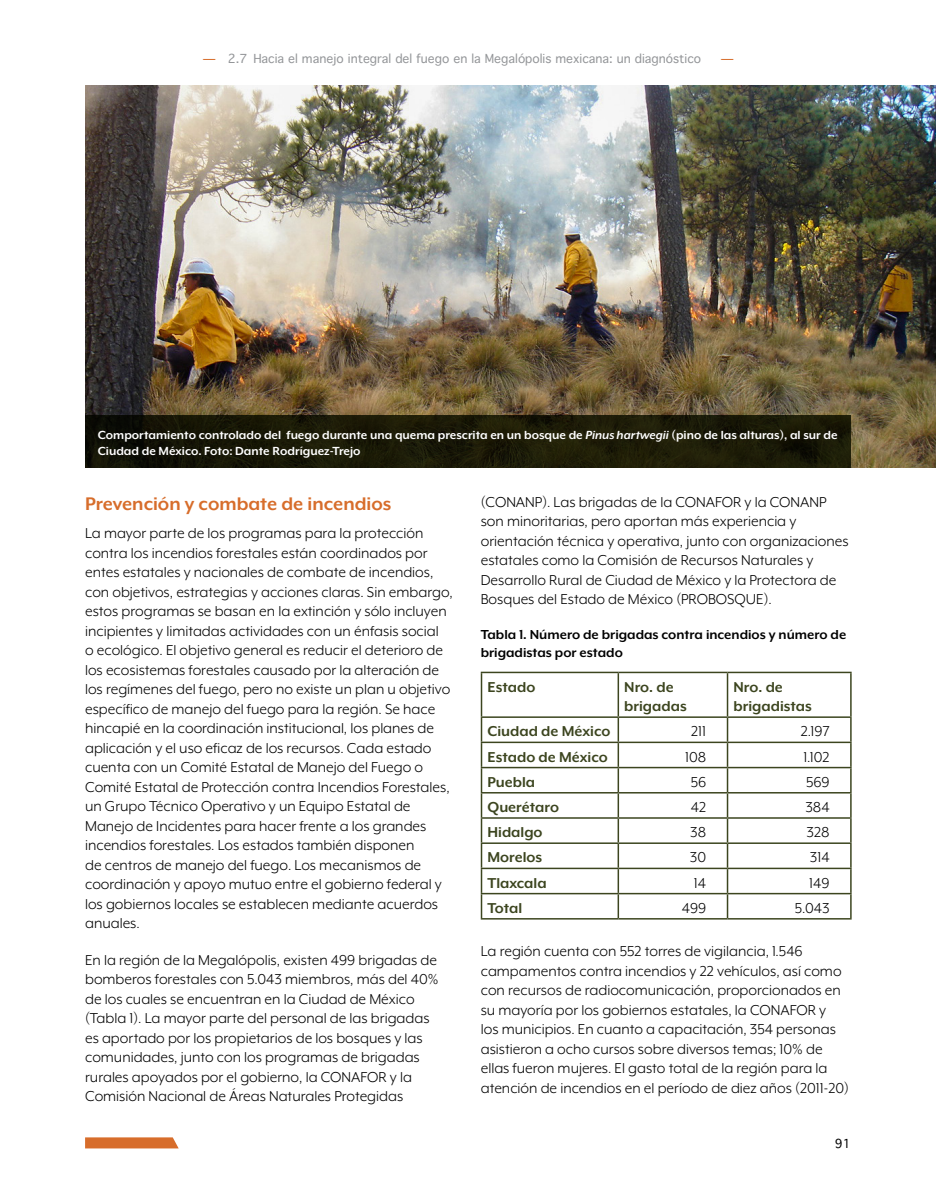
<style>
.page{position:relative;width:936px;height:1191px;background:#fff}
.page>*{position:absolute;margin:0;border:0;box-sizing:border-box;transform-origin:0 0}
.Heading_1{font:700 21px "Mr Eaves XL Mod OT";color:#d76d2b}
.Body{font:16.5px/19.5px "Mr Eaves XL Mod OT";color:#000}
.Tables-text{font:700 16.5px/19.5px "Mr Eaves XL Mod OT";color:#3c451f}
.Tables-text-2{font:16.5px "Mr Eaves XL Mod OT";color:#000}
.Figures_tables{font:700 15px/18px "Mr Eaves XL Mod OT";color:#000}
.Photo-caption{font:700 13.5px/16.5px "Mr Eaves XL Mod OT";color:#fff}
.t1{font:12px "Thonburi";color:#939598}
.t2{font:12px "Thonburi";color:#000}
.t3{font:700 12px "Thonburi";color:#d76d2b}
.s1{font-weight:700;color:#d76d2b}
.s2{font-style:italic}
</style>
<div class="page">
<svg style="left:85px;top:1137px;width:94px;height:11px"></svg>
<hr style="left:480px;top:671px;width:138px;height:2px;background:#3c451f">
<hr style="left:480px;top:673px;width:2px;height:43px;background:#3c451f">
<hr style="left:618px;top:671px;width:109px;height:2px;background:#3c451f">
<hr style="left:617px;top:673px;width:2px;height:43px;background:#3c451f">
<hr style="left:727px;top:671px;width:124px;height:2px;background:#3c451f">
<hr style="left:726px;top:673px;width:2px;height:43px;background:#3c451f">
<hr style="left:850px;top:673px;width:1px;height:43px;background:#3c451f">
<hr style="left:480px;top:716px;width:138px;height:2px;background:#3c451f">
<hr style="left:480px;top:718px;width:2px;height:23px;background:#3c451f">
<hr style="left:618px;top:716px;width:109px;height:2px;background:#3c451f">
<hr style="left:617px;top:718px;width:2px;height:23px;background:#3c451f">
<hr style="left:727px;top:716px;width:124px;height:2px;background:#3c451f">
<hr style="left:726px;top:718px;width:2px;height:23px;background:#3c451f">
<hr style="left:480px;top:741px;width:138px;height:2px;background:#3c451f">
<hr style="left:480px;top:743px;width:2px;height:24px;background:#3c451f">
<hr style="left:618px;top:741px;width:109px;height:2px;background:#3c451f">
<hr style="left:617px;top:743px;width:2px;height:24px;background:#3c451f">
<hr style="left:727px;top:741px;width:124px;height:2px;background:#3c451f">
<hr style="left:726px;top:743px;width:2px;height:24px;background:#3c451f">
<hr style="left:480px;top:767px;width:138px;height:1px;background:#3c451f">
<hr style="left:480px;top:768px;width:2px;height:24px;background:#3c451f">
<hr style="left:618px;top:767px;width:109px;height:1px;background:#3c451f">
<hr style="left:617px;top:768px;width:2px;height:24px;background:#3c451f">
<hr style="left:727px;top:767px;width:124px;height:1px;background:#3c451f">
<hr style="left:726px;top:768px;width:2px;height:24px;background:#3c451f">
<hr style="left:480px;top:792px;width:138px;height:1px;background:#3c451f">
<hr style="left:480px;top:793px;width:2px;height:24px;background:#3c451f">
<hr style="left:618px;top:792px;width:109px;height:1px;background:#3c451f">
<hr style="left:617px;top:793px;width:2px;height:24px;background:#3c451f">
<hr style="left:727px;top:792px;width:124px;height:1px;background:#3c451f">
<hr style="left:726px;top:793px;width:2px;height:24px;background:#3c451f">
<hr style="left:480px;top:817px;width:138px;height:1px;background:#3c451f">
<hr style="left:480px;top:818px;width:2px;height:24px;background:#3c451f">
<hr style="left:618px;top:817px;width:109px;height:1px;background:#3c451f">
<hr style="left:617px;top:818px;width:2px;height:24px;background:#3c451f">
<hr style="left:727px;top:817px;width:124px;height:1px;background:#3c451f">
<hr style="left:726px;top:818px;width:2px;height:24px;background:#3c451f">
<hr style="left:480px;top:842px;width:138px;height:2px;background:#3c451f">
<hr style="left:480px;top:844px;width:2px;height:23px;background:#3c451f">
<hr style="left:618px;top:842px;width:109px;height:2px;background:#3c451f">
<hr style="left:617px;top:844px;width:2px;height:23px;background:#3c451f">
<hr style="left:727px;top:842px;width:124px;height:2px;background:#3c451f">
<hr style="left:726px;top:844px;width:2px;height:23px;background:#3c451f">
<hr style="left:480px;top:867px;width:138px;height:2px;background:#3c451f">
<hr style="left:480px;top:869px;width:2px;height:24px;background:#3c451f">
<hr style="left:618px;top:867px;width:109px;height:2px;background:#3c451f">
<hr style="left:617px;top:869px;width:2px;height:24px;background:#3c451f">
<hr style="left:727px;top:867px;width:124px;height:2px;background:#3c451f">
<hr style="left:726px;top:869px;width:2px;height:24px;background:#3c451f">
<hr style="left:480px;top:893px;width:138px;height:1px;background:#3c451f">
<hr style="left:480px;top:894px;width:2px;height:24px;background:#3c451f">
<hr style="left:618px;top:893px;width:109px;height:1px;background:#3c451f">
<hr style="left:617px;top:894px;width:2px;height:24px;background:#3c451f">
<hr style="left:727px;top:893px;width:124px;height:1px;background:#3c451f">
<hr style="left:726px;top:894px;width:2px;height:24px;background:#3c451f">
<svg style="left:850px;top:718px;width:1px;height:200px"></svg>
<hr style="left:480px;top:918px;width:138px;height:1px;background:#3c451f">
<hr style="left:618px;top:918px;width:109px;height:1px;background:#3c451f">
<hr style="left:727px;top:918px;width:124px;height:1px;background:#3c451f">
<img style="left:85px;top:85px;width:850px;height:383px">
<svg style="left:85px;top:415px;width:765px;height:53px;background:#191906"></svg>
<p class="t1" style="left:203px;top:51px;width:499px"><span class="s1">—</span> 2.7 Hacia el manejo integral del fuego en la Megalópolis mexicana: un diagnóstico</p>
<p class="t3" style="left:721px;top:51px;width:14px">—</p>
<p class="Photo-caption" style="left:98px;top:426px;width:741px">Comportamiento controlado del fuego durante una quema prescrita en un bosque de <span class="s2">Pinus hartwegii</span> (pino de las alturas), al sur de<br>Ciudad de México. Foto: Dante Rodríguez-Trejo</p>
<p class="Heading_1" style="left:85px;top:493px;width:308px">Prevención y combate de incendios</p>
<p class="Body" style="left:85px;top:523px;width:369px">La mayor parte de los programas para la protección contra los incendios forestales están coordinados por entes estatales y nacionales de combate de incendios, con objetivos, estrategias y acciones claras. Sin embargo, estos programas se basan en la extinción y sólo incluyen incipientes y limitadas actividades con un énfasis social<br>o ecológico. El objetivo general es reducir el deterioro de los ecosistemas forestales causado por la alteración de los regímenes del fuego, pero no existe un plan u objetivo específico de manejo del fuego para la región. Se hace hincapié en la coordinación institucional, los planes de aplicación y el uso eficaz de los recursos. Cada estado cuenta con un Comité Estatal de Manejo del Fuego o Comité Estatal de Protección contra Incendios Forestales, un Grupo Técnico Operativo y un Equipo Estatal de Manejo de Incidentes para hacer frente a los grandes incendios forestales. Los estados también disponen<br>de centros de manejo del fuego. Los mecanismos de coordinación y apoyo mutuo entre el gobierno federal y los gobiernos locales se establecen mediante acuerdos anuales.</p>
<p class="Body" style="left:85px;top:950px;width:355px">En la región de la Megalópolis, existen 499 brigadas de bomberos forestales con 5.043 miembros, más del 40% de los cuales se encuentran en la Ciudad de México (Tabla 1). La mayor parte del personal de las brigadas es aportado por los propietarios de los bosques y las comunidades, junto con los programas de brigadas rurales apoyados por el gobierno, la CONAFOR y la Comisión Nacional de Áreas Naturales Protegidas</p>
<p class="Body" style="left:480px;top:492px;width:369px">(CONANP). Las brigadas de la CONAFOR y la CONANP son minoritarias, pero aportan más experiencia y orientación técnica y operativa, junto con organizaciones estatales como la Comisión de Recursos Naturales y Desarrollo Rural de Ciudad de México y la Protectora de Bosques del Estado de México (PROBOSQUE).</p>
<p class="Figures_tables" style="left:480px;top:625px;width:367px">Tabla 1. Número de brigadas contra incendios y número de brigadistas por estado</p>
<p class="Tables-text" style="left:487px;top:677px;width:49px">Estado</p>
<p class="Tables-text" style="left:624px;top:677px;width:64px">Nro. de brigadas</p>
<p class="Tables-text" style="left:733px;top:677px;width:80px">Nro. de brigadistas</p>
<p class="Tables-text" style="left:487px;top:721px;width:124px">Ciudad de México</p>
<p class="Tables-text-2" style="left:691px;top:723px;width:17px">211</p>
<p class="Tables-text-2" style="left:800px;top:723px;width:30px">2.197</p>
<p class="Tables-text" style="left:487px;top:747px;width:122px">Estado de México</p>
<p class="Tables-text-2" style="left:685px;top:748px;width:23px">108</p>
<p class="Tables-text-2" style="left:803px;top:748px;width:28px">1.102</p>
<p class="Tables-text" style="left:487px;top:772px;width:49px">Puebla</p>
<p class="Tables-text-2" style="left:690px;top:773px;width:17px">56</p>
<p class="Tables-text-2" style="left:806px;top:773px;width:25px">569</p>
<p class="Tables-text" style="left:487px;top:797px;width:73px">Querétaro</p>
<p class="Tables-text-2" style="left:690px;top:798px;width:17px">42</p>
<p class="Tables-text-2" style="left:805px;top:798px;width:26px">384</p>
<p class="Tables-text" style="left:487px;top:822px;width:57px">Hidalgo</p>
<p class="Tables-text-2" style="left:690px;top:824px;width:17px">38</p>
<p class="Tables-text-2" style="left:806px;top:824px;width:25px">328</p>
<p class="Tables-text" style="left:487px;top:847px;width:56px">Morelos</p>
<p class="Tables-text-2" style="left:690px;top:849px;width:18px">30</p>
<p class="Tables-text-2" style="left:809px;top:849px;width:21px">314</p>
<p class="Tables-text" style="left:487px;top:873px;width:61px">Tlaxcala</p>
<p class="Tables-text-2" style="left:694px;top:874px;width:14px">14</p>
<p class="Tables-text-2" style="left:809px;top:874px;width:22px">149</p>
<p class="Tables-text" style="left:487px;top:898px;width:36px">Total</p>
<p class="Tables-text-2" style="left:681px;top:899px;width:26px">499</p>
<p class="Tables-text-2" style="left:794px;top:899px;width:36px">5.043</p>
<p class="Body" style="left:480px;top:941px;width:370px">La región cuenta con 552 torres de vigilancia, 1.546 campamentos contra incendios y 22 vehículos, así como con recursos de radiocomunicación, proporcionados en su mayoría por los gobiernos estatales, la CONAFOR y<br>los municipios. En cuanto a capacitación, 354 personas asistieron a ocho cursos sobre diversos temas; 10% de ellas fueron mujeres. El gasto total de la región para la atención de incendios en el período de diez años (2011-20)</p>
<p class="t2" style="left:834px;top:1137px;width:17px">91</p>
</div>
